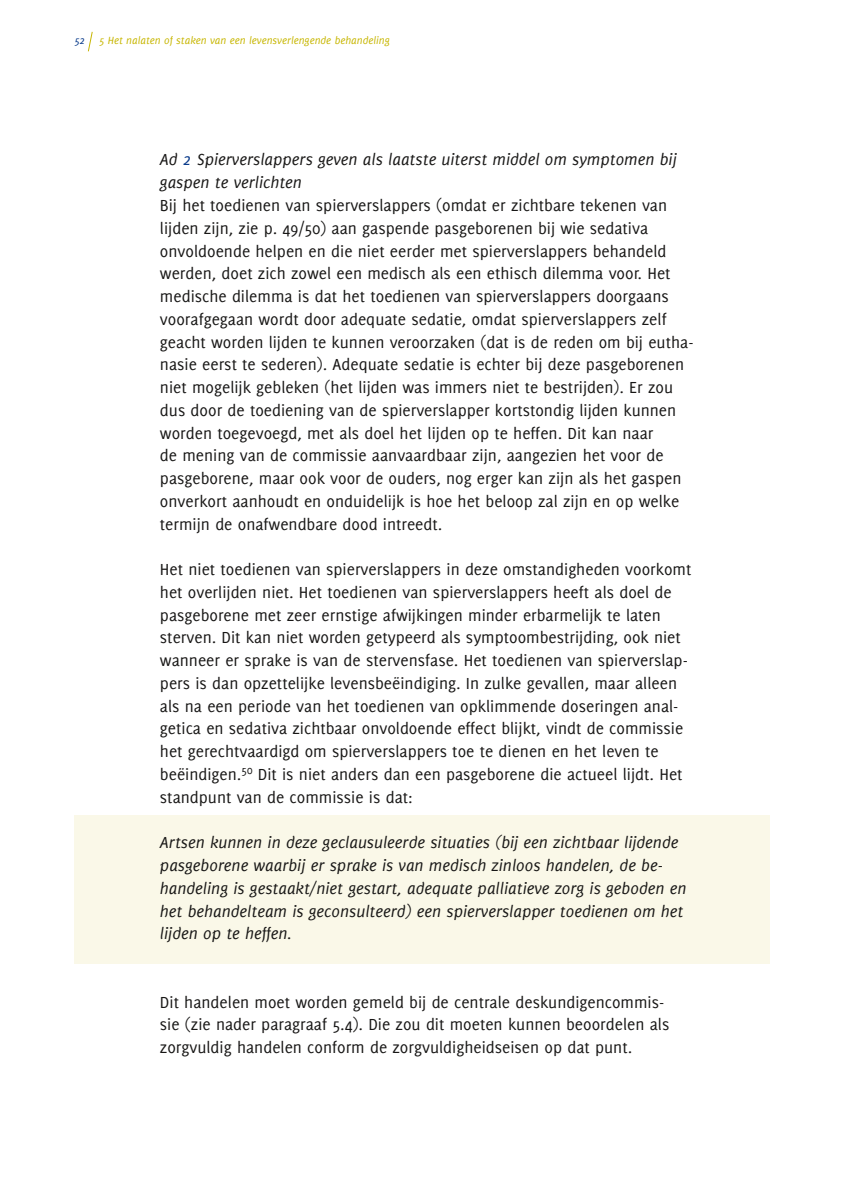
<style>
.page{position:relative;width:844px;height:1191px;background:#fff}
.page>*{position:absolute;margin:0;border:0;box-sizing:border-box;transform-origin:0 0}
.t1{font:17.5px/22.8px "Delicious";color:#181716}
.t2{font:italic 17.5px/22.8px "Delicious";color:#181716}
.t3{font:italic 11.38px "Delicious";color:#c7b600}
.t4{font:italic 11.38px "Delicious";color:#0b3c8b}
.s1{color:#0b3c8b}
</style>
<div class="page">
<svg style="left:88px;top:31px;width:5px;height:21px"></svg>
<div style="left:74px;top:815px;width:695px;height:149px;background:#faf8e8"></div>
<p class="t4" style="left:74px;top:34px;width:12px">52</p>
<p class="t3" style="left:99px;top:34px;width:292px">5 Het nalaten of staken van een levensverlengende behandeling</p>
<p class="t2" style="left:160px;top:148px;width:518px">Ad <span class="s1">2</span> Spierverslappers geven als laatste uiterst middel om symptomen bij gaspen te verlichten</p>
<p class="t1" style="left:160px;top:194px;width:535px">Bij het toedienen van spierverslappers (omdat er zichtbare tekenen van lijden zijn, zie p. 49/50) aan gaspende pasgeborenen bij wie sedativa onvoldoende helpen en die niet eerder met spierverslappers behandeld werden, doet zich zowel een medisch als een ethisch dilemma voor. Het medische dilemma is dat het toedienen van spierverslappers doorgaans voorafgegaan wordt door adequate sedatie, omdat spierverslappers zelf geacht worden lijden te kunnen veroorzaken (dat is de reden om bij eutha&shy;nasie eerst te sederen). Adequate sedatie is echter bij deze pasgeborenen niet mogelijk gebleken (het lijden was immers niet te bestrijden). Er zou dus door de toediening van de spierverslapper kortstondig lijden kunnen worden toegevoegd, met als doel het lijden op te heffen. Dit kan naar<br>de mening van de commissie aanvaardbaar zijn, aangezien het voor de pasgeborene, maar ook voor de ouders, nog erger kan zijn als het gaspen onverkort aanhoudt en onduidelijk is hoe het beloop zal zijn en op welke termijn de onafwendbare dood intreedt.</p>
<p class="t1" style="left:160px;top:558px;width:533px">Het niet toedienen van spierverslappers in deze omstandigheden voorkomt het overlijden niet. Het toedienen van spierverslappers heeft als doel de pasgeborene met zeer ernstige afwijkingen minder erbarmelijk te laten sterven. Dit kan niet worden getypeerd als symptoombestrijding, ook niet wanneer er sprake is van de stervensfase. Het toedienen van spierverslap&shy;pers is dan opzettelijke levensbeëindiging. In zulke gevallen, maar alleen als na een periode van het toedienen van opklimmende doseringen anal&shy;getica en sedativa zichtbaar onvoldoende effect blijkt, vindt de commissie het gerechtvaardigd om spierverslappers toe te dienen en het leven te beëindigen.<sup>50</sup> Dit is niet anders dan een pasgeborene die actueel lijdt. Het standpunt van de commissie is dat:</p>
<p class="t2" style="left:160px;top:831px;width:528px">Artsen kunnen in deze geclausuleerde situaties (bij een zichtbaar lijdende pasgeborene waarbij er sprake is van medisch zinloos handelen, de be&shy;handeling is gestaakt/niet gestart, adequate palliatieve zorg is geboden en het behandelteam is geconsulteerd) een spierverslapper toedienen om het lijden op te heffen.</p>
<p class="t1" style="left:160px;top:990px;width:511px">Dit handelen moet worden gemeld bij de centrale deskundigencommis&shy;sie (zie nader paragraaf 5.4). Die zou dit moeten kunnen beoordelen als zorgvuldig handelen conform de zorgvuldigheidseisen op dat punt.</p>
</div>
